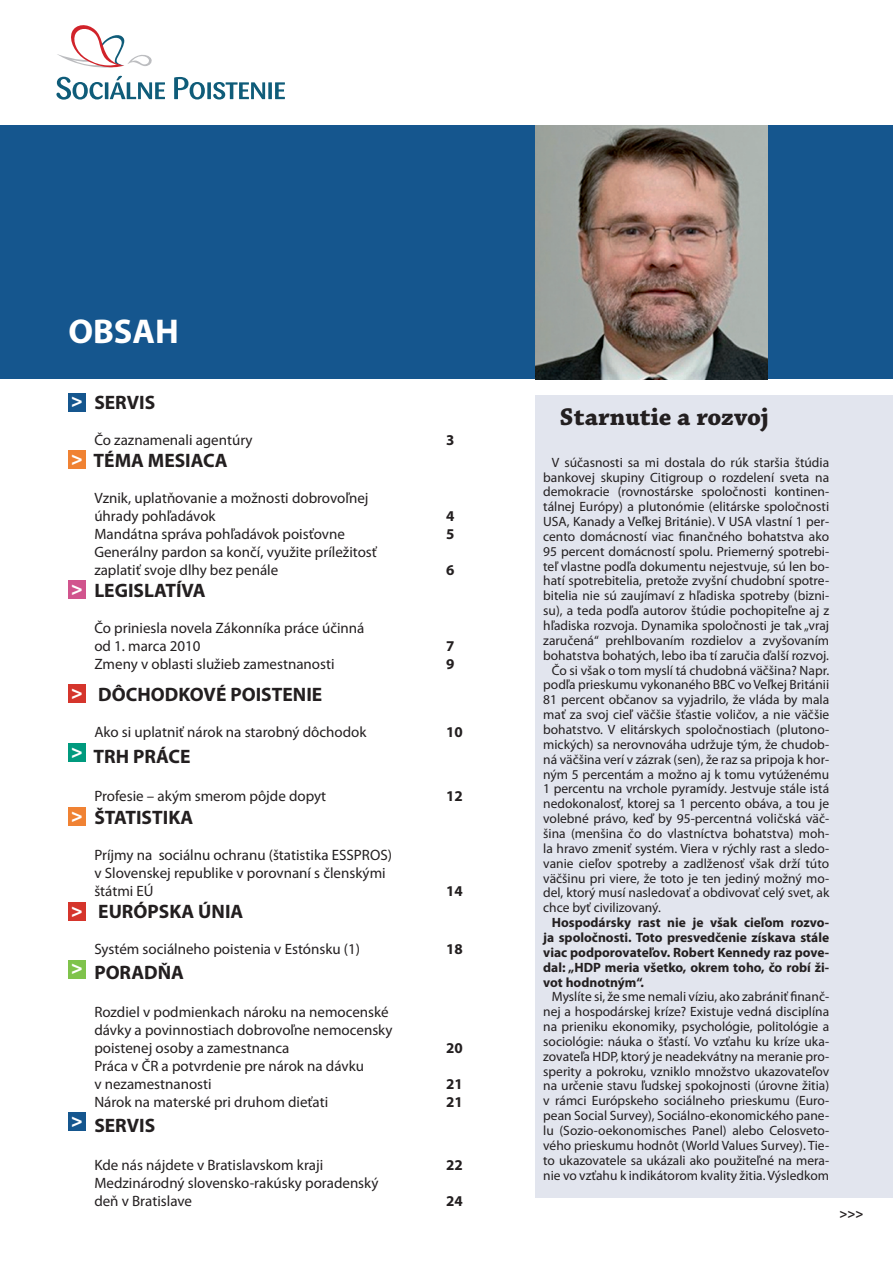
<style>
.page{position:relative;width:893px;height:1263px;background:#fff}
.page>*{position:absolute;margin:0;border:0;box-sizing:border-box;transform-origin:0 0}
.t1{font:700 34.5px "Myriad Pro";color:#fff}
.t2{font:700 25.5px "Chaparral Pro";color:#231f20}
.t3{font:700 19.5px "Myriad Pro";color:#231f20}
.t4{font:15px/18px "Myriad Pro";color:#231f20}
.t5{font:700 15px "Myriad Pro";color:#231f20}
.t6{font:13.5px/14.9px "Myriad Pro";color:#231f20;text-align:justify}
.t7{font:700 13.5px/14.9px "Myriad Pro";color:#231f20;text-align:justify}
.s1{font-weight:900;color:#fff}
</style>
<div class="page">
<div style="left:536px;top:395px;width:357px;height:803px;background:#e2e5ee"></div>
<div style="left:0;top:125px;width:893px;height:254px;background:#15568e"></div>
<svg style="left:56px;top:77px;width:47px;height:23px"></svg>
<hr style="left:105px;top:82px;width:3px;height:17px;background:#0f5c79">
<svg style="left:110px;top:76px;width:55px;height:23px"></svg>
<svg style="left:174px;top:77px;width:31px;height:23px"></svg>
<svg style="left:207px;top:82px;width:4px;height:17px"></svg>
<svg style="left:213px;top:82px;width:52px;height:18px"></svg>
<svg style="left:268px;top:82px;width:4px;height:17px"></svg>
<svg style="left:275px;top:82px;width:10px;height:17px"></svg>
<svg style="left:57px;top:25px;width:95px;height:43px"></svg>
<div style="left:68px;top:581px;width:18px;height:18px;background:#d1548d"></div>
<div style="left:68px;top:451px;width:18px;height:18px;background:#f08233"></div>
<div style="left:68px;top:807px;width:18px;height:19px;background:#f08233"></div>
<div style="left:68px;top:960px;width:18px;height:18px;background:#7fc34b"></div>
<div style="left:68px;top:1112px;width:18px;height:19px;background:#15568e"></div>
<div style="left:68px;top:743px;width:18px;height:19px;background:#009a7e"></div>
<div style="left:68px;top:684px;width:18px;height:19px;background:#d5352c"></div>
<div style="left:68px;top:902px;width:18px;height:18px;background:#d5352c"></div>
<div style="left:68px;top:393px;width:18px;height:19px;background:#15568e"></div>
<img style="left:536px;top:125px;width:232px;height:254px">
<h1 class="t1" style="left:68px;top:319px;width:112px">OBSAH</h1>
<h3 class="t3" style="left:71px;top:395px;width:86px"><span class="s1">&gt;</span> SERVIS</h3>
<p class="t4" style="left:94px;top:433px;width:160px">Čo zaznamenali agentúry</p>
<p class="t5" style="left:446px;top:435px;width:10px">3</p>
<h3 class="t3" style="left:71px;top:453px;width:158px"><span class="s1">&gt;</span> TÉMA MESIACA</h3>
<p class="t4" style="left:94px;top:490px;width:276px">Vznik, uplatňovanie a možnosti dobrovoľnej úhrady pohľadávok</p>
<p class="t5" style="left:446px;top:510px;width:10px">4</p>
<p class="t4" style="left:94px;top:526px;width:252px">Mandátna správa pohľadávok poisťovne</p>
<p class="t5" style="left:446px;top:528px;width:10px">5</p>
<p class="t4" style="left:94px;top:544px;width:284px">Generálny pardon sa končí, využite príležitosť zaplatiť svoje dlhy bez penále</p>
<p class="t5" style="left:446px;top:564px;width:10px">6</p>
<h3 class="t3" style="left:71px;top:583px;width:136px"><span class="s1">&gt;</span> LEGISLATÍVA</h3>
<p class="t4" style="left:94px;top:620px;width:272px">Čo priniesla novela Zákonníka práce účinná od 1. marca 2010</p>
<p class="t5" style="left:446px;top:640px;width:10px">7</p>
<p class="t4" style="left:94px;top:656px;width:242px">Zmeny v oblasti služieb zamestnanosti</p>
<p class="t5" style="left:446px;top:658px;width:10px">9</p>
<h3 class="t3" style="left:71px;top:687px;width:253px"><span class="s1">&gt;</span> DÔCHODKOVÉ POISTENIE</h3>
<p class="t4" style="left:94px;top:724px;width:274px">Ako si uplatniť nárok na starobný dôchodok</p>
<p class="t5" style="left:446px;top:726px;width:18px">10</p>
<h3 class="t3" style="left:71px;top:749px;width:121px"><sup>&gt;</sup> TRH PRÁCE</h3>
<p class="t4" style="left:94px;top:788px;width:233px">Profesie – akým smerom pôjde dopyt</p>
<p class="t5" style="left:446px;top:790px;width:18px">12</p>
<h3 class="t3" style="left:71px;top:809px;width:124px"><span class="s1">&gt;</span> ŠTATISTIKA</h3>
<p class="t4" style="left:94px;top:847px;width:299px">Príjmy na sociálnu ochranu (štatistika ESSPROS) v Slovenskej republike v porovnaní s členskými štátmi EÚ</p>
<p class="t5" style="left:446px;top:885px;width:18px">14</p>
<h3 class="t3" style="left:71px;top:904px;width:174px"><span class="s1">&gt;</span> EURÓPSKA ÚNIA</h3>
<p class="t4" style="left:94px;top:942px;width:267px">Systém sociálneho poistenia v Estónsku (1)</p>
<p class="t5" style="left:446px;top:944px;width:18px">18</p>
<h3 class="t3" style="left:71px;top:965px;width:114px"><sup>&gt;</sup> PORADŇA</h3>
<p class="t4" style="left:94px;top:1004px;width:300px">Rozdiel v podmienkach nároku na nemocenské dávky a povinnostiach dobrovoľne nemocensky poistenej osoby a zamestnanca</p>
<p class="t4" style="left:94px;top:1058px;width:271px">Práca v ČR a potvrdenie pre nárok na dávku v nezamestnanosti</p>
<p class="t5" style="left:446px;top:1042px;width:18px">20</p>
<p class="t5" style="left:446px;top:1078px;width:18px">21</p>
<p class="t4" style="left:94px;top:1094px;width:235px">Nárok na materské pri druhom dieťati</p>
<p class="t5" style="left:446px;top:1096px;width:18px">21</p>
<h3 class="t3" style="left:71px;top:1118px;width:86px"><sup>&gt;</sup> SERVIS</h3>
<p class="t4" style="left:94px;top:1157px;width:230px">Kde nás nájdete v Bratislavskom kraji</p>
<p class="t5" style="left:446px;top:1159px;width:18px">22</p>
<p class="t4" style="left:94px;top:1175px;width:286px">Medzinárodný slovensko-rakúsky poradenský deň v Bratislave</p>
<p class="t5" style="left:446px;top:1195px;width:18px">24</p>
<h2 class="t2" style="left:560px;top:407px;width:210px">Starnutie a rozvoj</h2>
<p class="t6" style="left:552px;top:456px;width:279px">V súčasnosti sa mi dostala do rúk staršia štúdia</p>
<p class="t6" style="left:543px;top:471px;width:287px">bankovej skupiny Citigroup o rozdelení sveta na</p>
<p class="t6" style="left:543px;top:485px;width:287px">demokracie (rovnostárske spoločnosti kontinen-</p>
<p class="t6" style="left:543px;top:500px;width:287px">tálnej Európy) a plutonómie (elitárske spoločnosti</p>
<p class="t6" style="left:543px;top:515px;width:287px">USA, Kanady a Veľkej Británie). V USA vlastní 1 per-</p>
<p class="t6" style="left:543px;top:530px;width:287px">cento domácností viac finančného bohatstva ako</p>
<p class="t6" style="left:543px;top:545px;width:287px">95 percent domácností spolu. Priemerný spotrebi-</p>
<p class="t6" style="left:543px;top:560px;width:287px">teľ vlastne podľa dokumentu nejestvuje, sú len bo-</p>
<p class="t6" style="left:543px;top:575px;width:287px">hatí spotrebitelia, pretože zvyšní chudobní spotre-</p>
<p class="t6" style="left:543px;top:589px;width:287px">bitelia nie sú zaujímaví z hľadiska spotreby (bizni-</p>
<p class="t6" style="left:543px;top:604px;width:287px">su), a teda podľa autorov štúdie pochopiteľne aj z</p>
<p class="t6" style="left:543px;top:619px;width:287px">hľadiska rozvoja. Dynamika spoločnosti je tak „vraj</p>
<p class="t6" style="left:543px;top:634px;width:287px">zaručená“ prehlbovaním rozdielov a zvyšovaním</p>
<p class="t6" style="left:543px;top:649px;width:287px">bohatstva bohatých, lebo iba tí zaručia ďalší rozvoj.</p>
<p class="t6" style="left:552px;top:664px;width:279px">Čo si však o tom myslí tá chudobná väčšina? Napr.</p>
<p class="t6" style="left:543px;top:678px;width:287px">podľa prieskumu vykonaného BBC vo Veľkej Británii</p>
<p class="t6" style="left:543px;top:693px;width:287px">81 percent občanov sa vyjadrilo, že vláda by mala</p>
<p class="t6" style="left:543px;top:708px;width:288px">mať za svoj cieľ väčšie šťastie voličov, a nie väčšie</p>
<p class="t6" style="left:543px;top:723px;width:287px">bohatstvo. V elitárskych spoločnostiach (plutono-</p>
<p class="t6" style="left:543px;top:738px;width:287px">mických) sa nerovnováha udržuje tým, že chudob-</p>
<p class="t6" style="left:543px;top:753px;width:287px">ná väčšina verí v zázrak (sen), že raz sa pripoja k hor-</p>
<p class="t6" style="left:543px;top:768px;width:287px">ným 5 percentám a možno aj k tomu vytúženému</p>
<p class="t6" style="left:543px;top:782px;width:287px">1 percentu na vrchole pyramídy. Jestvuje stále istá</p>
<p class="t6" style="left:543px;top:797px;width:287px">nedokonalosť, ktorej sa 1 percento obáva, a tou je</p>
<p class="t6" style="left:543px;top:812px;width:288px">volebné právo, keď by 95-percentná voličská väč-</p>
<p class="t6" style="left:543px;top:827px;width:287px">šina (menšina čo do vlastníctva bohatstva) moh-</p>
<p class="t6" style="left:543px;top:842px;width:288px">la hravo zmeniť systém. Viera v rýchly rast a sledo-</p>
<p class="t6" style="left:543px;top:857px;width:287px">vanie cieľov spotreby a zadlženosť však drží túto</p>
<p class="t6" style="left:543px;top:872px;width:287px">väčšinu pri viere, že toto je ten jediný možný mo-</p>
<p class="t6" style="left:543px;top:886px;width:288px">del, ktorý musí nasledovať a obdivovať celý svet, ak</p>
<p class="t6" style="left:543px;top:901px;width:119px">chce byť civilizovaný.</p>
<p class="t7" style="left:543px;top:916px;width:287px;text-indent:9px">Hospodársky rast nie je však cieľom rozvo&shy;ja spoločnosti. Toto presvedčenie získava stále viac podporovateľov. Robert Kennedy raz pove&shy;dal: „HDP meria všetko, okrem toho, čo robí ži&shy;vot hodnotným“.</p>
<p class="t6" style="left:543px;top:990px;width:287px;text-indent:9px">Myslíte si, že sme nemali víziu, ako zabrániť finanč&shy;nej a hospodárskej kríze? Existuje vedná disciplína na prieniku ekonomiky, psychológie, politológie a sociológie: náuka o šťastí. Vo vzťahu ku kríze uka&shy;zovateľa HDP, ktorý je neadekvátny na meranie pro&shy;sperity a pokroku, vzniklo množstvo ukazovateľov na určenie stavu ľudskej spokojnosti (úrovne žitia) v rámci Európskeho sociálneho prieskumu (Euro&shy;pean Social Survey), Sociálno-ekonomického pane&shy;lu (Sozio-oekonomisches Panel) alebo Celosveto&shy;vého prieskumu hodnôt (World Values Survey). Tie&shy;to ukazovatele sa ukázali ako použiteľné na mera&shy;nie vo vzťahu k indikátorom kvality žitia. Výsledkom</p>
<p class="t7" style="left:839px;top:1207px;width:26px">&gt;&gt;&gt;</p>
</div>
